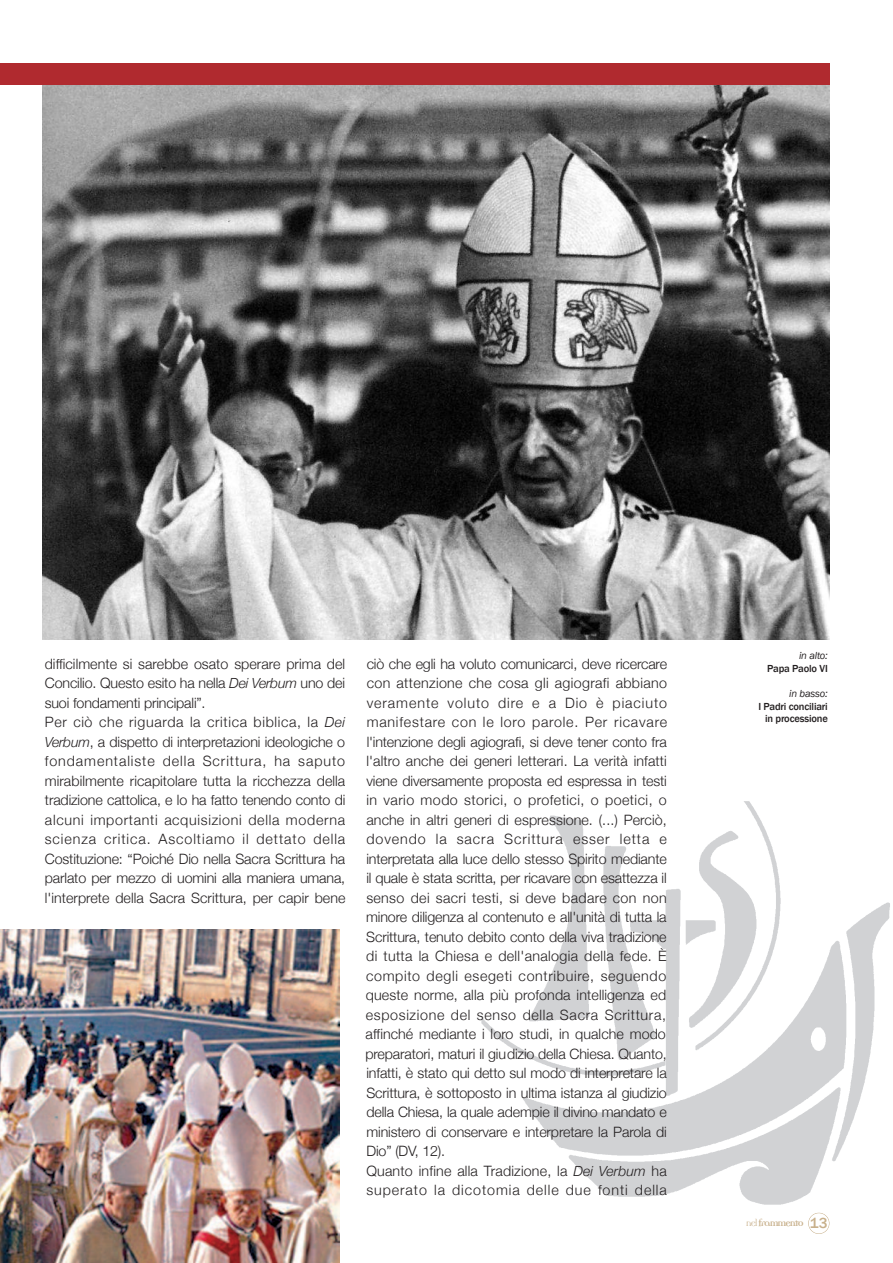
<style>
.page{position:relative;width:893px;height:1263px;background:#fff}
.page>*{position:absolute;margin:0;border:0;box-sizing:border-box;transform-origin:0 0}
.t1{font:300 14.25px/19.5px "Helvetica Neue";color:#231f20}
.t2{font:700 10.95px "Democratica";letter-spacing:-.1em;color:#c8b08b}
.t3{font:500 10.5px/12.6px "Franklin Gothic";letter-spacing:-.015em;color:#231f20;text-align:right}
.t4{font:italic 10.5px "Franklin Gothic";letter-spacing:-.015em;color:#231f20}
.s1{font-style:italic;font-size:13.95px}
.s2{font-weight:400}
.s3{font-family:"Franklin Gothic";font-weight:500;font-size:15px}
</style>
<div class="page">
<img style="left:481px;top:801px;width:409px;height:433px">
<div style="left:808px;top:1213px;width:21px;height:21px;border:1px solid #c8b08b;border-radius:50%"></div>
<img style="left:43px;top:85px;width:786px;height:555px">
<div style="left:0;top:64px;width:830px;height:21px;background:#b02a2f"></div>
<img style="left:0;top:930px;width:339px;height:333px">
<p class="t1" style="left:45px;top:653px;width:302px">difficilmente si sarebbe osato sperare prima del Concilio. Questo esito ha nella <span class="s1">Dei Verbum</span> uno dei suoi fondamenti principali”.<br>Per ciò che riguarda la critica biblica, la <span class="s1">Dei Verbum</span>, a dispetto di interpretazioni ideologiche o fondamentaliste della Scrittura, ha saputo mirabilmente ricapitolare tutta la ricchezza della tradizione cattolica, e lo ha fatto tenendo conto di alcuni importanti acquisizioni della moderna scienza critica. Ascoltiamo il dettato della Costituzione: “Poiché Dio nella Sacra Scrittura ha parlato per mezzo di uomini alla maniera umana, l'interprete della Sacra Scrittura, per capir bene</p>
<p class="t1" style="left:365px;top:653px;width:303px">ciò che egli ha voluto comunicarci, deve ricercare con attenzione che cosa gli agiografi abbiano veramente voluto dire e a Dio è piaciuto manifestare con le loro parole. Per ricavare l'intenzione degli agiografi, si deve tener conto fra l'altro anche dei generi letterari. La verità infatti viene diversamente proposta ed espressa in testi in vario modo storici, o profetici, o poetici, o anche in altri generi di espressione. (...) Perciò, dovendo la sacra Scrittura esser letta e interpretata alla luce dello stesso Spirito mediante il quale è stata scritta, per ricavare con esattezza il senso dei sacri testi, si deve badare con non minore diligenza al contenuto e all'unità di tutta la Scrittura, tenuto debito conto della viva tradizione di tutta la Chiesa e dell'analogia della fede. È compito degli esegeti contribuire, seguendo queste norme, alla più profonda intelligenza ed esposizione del senso della Sacra Scrittura, affinché mediante i loro studi, in qualche modo preparatori, maturi il giudizio della Chiesa. Quanto, infatti, è stato qui detto sul modo di interpretare la Scrittura, è sottoposto in ultima istanza al giudizio della Chiesa, la quale adempie il divino mandato e ministero di conservare e interpretare la Parola di Dio” (DV, 12).<br>Quanto infine alla Tradizione, la <span class="s1">Dei Verbum</span> ha superato la dicotomia delle due fonti della</p>
<p class="t4" style="left:799px;top:650px;width:30px">in alto:</p>
<p class="t3" style="left:767px;top:662px;width:62px">Papa Paolo VI</p>
<p class="t4" style="left:789px;top:687px;width:40px">in basso:</p>
<p class="t3" style="left:758px;top:700px;width:71px">I Padri conciliari in processione</p>
<p class="t2" style="left:746px;top:1218px;width:83px"><span class="s2">nel</span>frammento <span class="s3">13</span></p>
</div>
